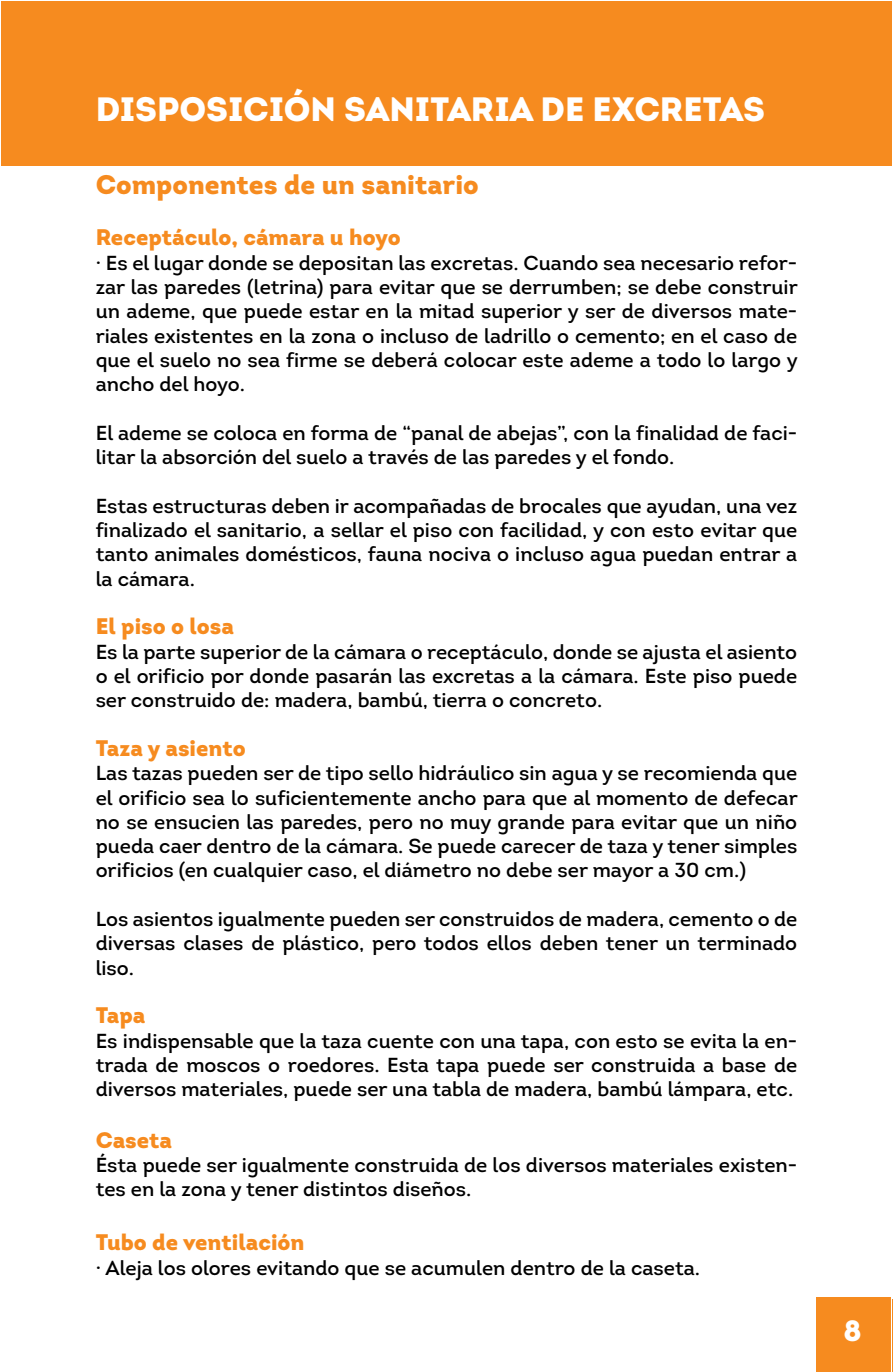
<style>
.page{position:relative;width:893px;height:1372px;background:#fff}
.page>*{position:absolute;margin:0;border:0;box-sizing:border-box;transform-origin:0 0}
.t1{font:900 33.75px "Intro";color:#fff}
.t2{font:900 29.25px "Intro";color:#fff}
.t3{font:900 27px "Intro";color:#f68b1f}
.t4{font:900 22.5px "Intro";color:#f68b1f}
.t5{font:20.25px/24.3px "Intro";color:#000;text-align:justify}
</style>
<div class="page">
<div style="left:1px;top:1px;width:891px;height:165px;background:#f68b1f"></div>
<div style="left:816px;top:1297px;width:75px;height:74px;background:#f68b1f"></div>
<hr style="left:892px;top:1299px;width:1px;height:72px;background:#f68b1f">
<h1 class="t1" style="left:96px;top:87px;width:671px">DISPOSICIÓN SANITARIA DE EXCRETAS</h1>
<h3 class="t3" style="left:96px;top:167px;width:385px">Componentes de un sanitario</h3>
<p class="t4" style="left:96px;top:222px;width:307px">Receptáculo, cámara u hoyo</p>
<p class="t5" style="left:96px;top:250px;width:704px">· Es el lugar donde se depositan las excretas. Cuando sea necesario refor&shy;zar las paredes (letrina) para evitar que se derrumben; se debe construir un ademe, que puede estar en la mitad superior y ser de diversos mate&shy;riales existentes en la zona o incluso de ladrillo o cemento; en el caso de que el suelo no sea firme se deberá colocar este ademe a todo lo largo y ancho del hoyo.</p>
<p class="t5" style="left:96px;top:420px;width:703px">El ademe se coloca en forma de “panal de abejas”, con la finalidad de faci&shy;litar la absorción del suelo a través de las paredes y el fondo.</p>
<p class="t5" style="left:96px;top:493px;width:703px">Estas estructuras deben ir acompañadas de brocales que ayudan, una vez finalizado el sanitario, a sellar el piso con facilidad, y con esto evitar que tanto animales domésticos, fauna nociva o incluso agua puedan entrar a la cámara.</p>
<p class="t4" style="left:96px;top:611px;width:140px">El piso o losa</p>
<p class="t5" style="left:96px;top:639px;width:703px">Es la parte superior de la cámara o receptáculo, donde se ajusta el asiento o el orificio por donde pasarán las excretas a la cámara. Este piso puede ser construido de: madera, bambú, tierra o concreto.</p>
<p class="t4" style="left:96px;top:733px;width:152px">Taza y asiento</p>
<p class="t5" style="left:96px;top:761px;width:704px">Las tazas pueden ser de tipo sello hidráulico sin agua y se recomienda que el orificio sea lo suficientemente ancho para que al momento de defecar no se ensucien las paredes, pero no muy grande para evitar que un niño pueda caer dentro de la cámara. Se puede carecer de taza y tener simples orificios (en cualquier caso, el diámetro no debe ser mayor a 30 cm.)</p>
<p class="t5" style="left:96px;top:906px;width:703px">Los asientos igualmente pueden ser construidos de madera, cemento o de diversas clases de plástico, pero todos ellos deben tener un terminado liso.</p>
<p class="t4" style="left:96px;top:1000px;width:51px">Tapa</p>
<p class="t5" style="left:96px;top:1028px;width:703px">Es indispensable que la taza cuente con una tapa, con esto se evita la en&shy;trada de moscos o roedores. Esta tapa puede ser construida a base de diversos materiales, puede ser una tabla de madera, bambú lámpara, etc.</p>
<p class="t4" style="left:96px;top:1124px;width:78px">Caseta</p>
<p class="t5" style="left:96px;top:1152px;width:703px">Ésta puede ser igualmente construida de los diversos materiales existen&shy;tes en la zona y tener distintos diseños.</p>
<p class="t4" style="left:96px;top:1227px;width:210px">Tubo de ventilación</p>
<p class="t5" style="left:96px;top:1255px;width:606px">· Aleja los olores evitando que se acumulen dentro de la caseta.</p>
<h2 class="t2" style="left:843px;top:1311px;width:20px">8</h2>
</div>
